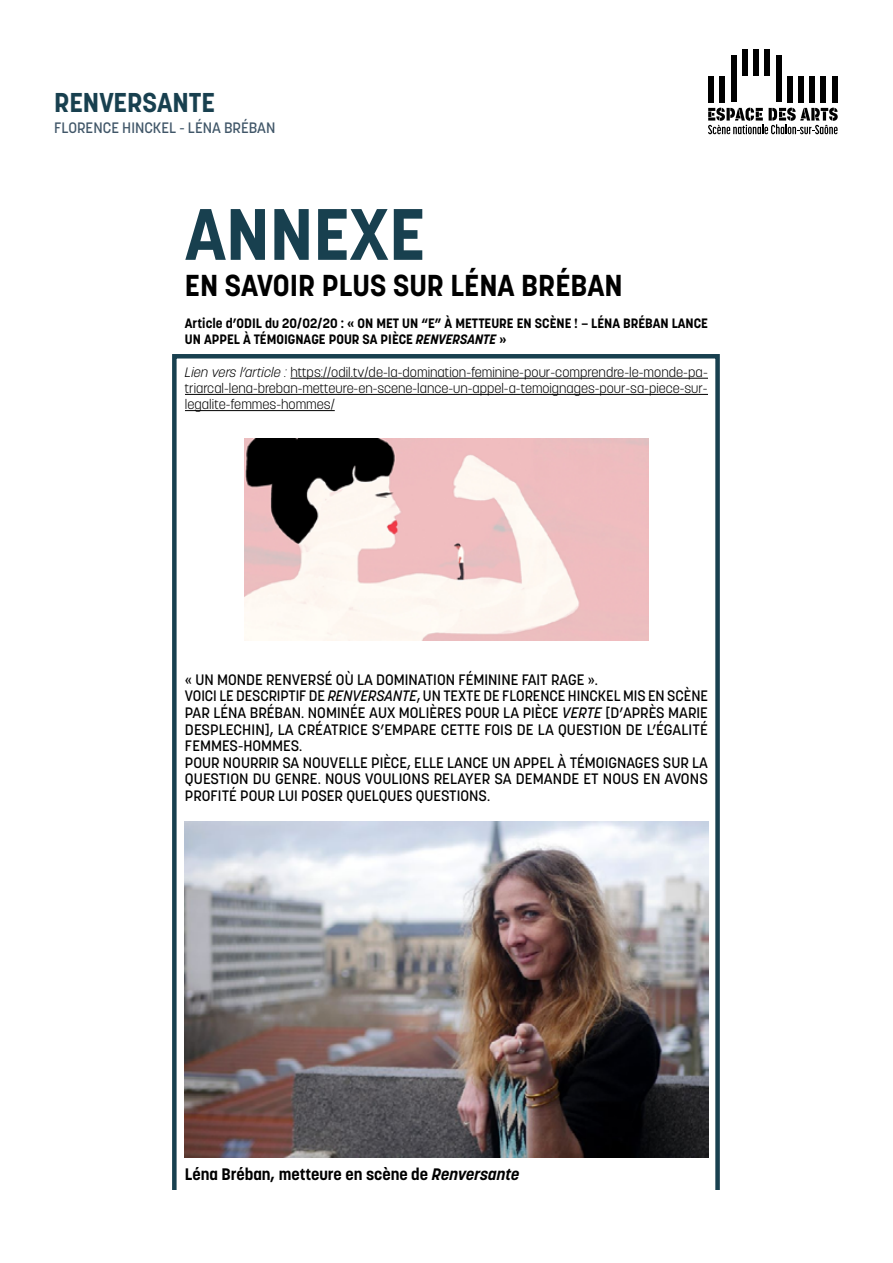
<style>
.page{position:relative;width:893px;height:1263px;background:#fff}
.page>*{position:absolute;margin:0;border:0;box-sizing:border-box;transform-origin:0 0}
.t1{font:700 72px "Korolev";color:#18404f}
.t2{font:700 30px "Korolev";color:#000}
.t3{font:700 27px "Korolev";color:#18404f}
.t4{font:700 16.5px "Korolev";color:#000}
.t5{font:500 15px/16.5px "Korolev";color:#000}
.t6{font:500 15px "Korolev";color:#405668}
.t7{font:300 13.5px/16.2px "Korolev";color:#000;text-align:justify}
.t8{font:700 13.5px/16.2px "Korolev";color:#000}
.s1{font-style:italic}
</style>
<div class="page">
<div style="left:708px;top:76px;width:6px;height:26px;background:#000"></div>
<div style="left:719px;top:76px;width:6px;height:26px;background:#000"></div>
<div style="left:832px;top:76px;width:5px;height:26px;background:#000"></div>
<div style="left:731px;top:55px;width:5px;height:47px;background:#000"></div>
<div style="left:742px;top:50px;width:6px;height:26px;background:#000"></div>
<div style="left:753px;top:50px;width:6px;height:26px;background:#000"></div>
<div style="left:764px;top:50px;width:6px;height:26px;background:#000"></div>
<div style="left:776px;top:55px;width:5px;height:47px;background:#000"></div>
<div style="left:787px;top:76px;width:5px;height:26px;background:#000"></div>
<div style="left:798px;top:76px;width:6px;height:26px;background:#000"></div>
<div style="left:809px;top:76px;width:6px;height:26px;background:#000"></div>
<div style="left:821px;top:76px;width:5px;height:26px;background:#000"></div>
<svg style="left:708px;top:108px;width:130px;height:26px"></svg>
<hr style="left:290px;top:378px;width:418px;height:1px;background:#000">
<hr style="left:185px;top:394px;width:523px;height:1px;background:#000">
<hr style="left:185px;top:410px;width:150px;height:1px;background:#000">
<img style="left:244px;top:438px;width:405px;height:202px">
<img style="left:185px;top:822px;width:523px;height:335px">
<div style="left:172px;top:354px;width:548px;height:854px;border:4px solid #18404f"></div>
<div style="left:162px;top:1190px;width:568px;height:46px;background:#fff"></div>
<h3 class="t3" style="left:54px;top:86px;width:162px">RENVERSANTE</h3>
<p class="t6" style="left:54px;top:118px;width:223px">FLORENCE HINCKEL - LÉNA BRÉBAN</p>
<h1 class="t1" style="left:185px;top:189px;width:242px">ANNEXE</h1>
<h2 class="t2" style="left:185px;top:266px;width:439px">EN SAVOIR PLUS SUR LÉNA BRÉBAN</h2>
<p class="t8" style="left:185px;top:315px;width:525px">Article d’ODIL du 20/02/20 : « ON MET UN “E” À METTEURE EN SCÈNE ! – LÉNA BRÉBAN LANCE<br>UN APPEL À TÉMOIGNAGE POUR SA PIÈCE <span class="s1">RENVERSANTE</span> »</p>
<p class="t7" style="left:185px;top:364px;width:524px"><span class="s1">Lien vers l’article :</span> https://odil.tv/de-la-domination-feminine-pour-comprendre-le-monde-pa&shy;triarcal-lena-breban-metteure-en-scene-lance-un-appel-a-temoignages-pour-sa-piece-sur&shy;legalite-femmes-hommes/</p>
<p class="t5" style="left:185px;top:671px;width:525px">« UN MONDE RENVERSÉ OÙ LA DOMINATION FÉMININE FAIT RAGE ».<br>VOICI LE DESCRIPTIF DE <span class="s1">RENVERSANTE</span>, UN TEXTE DE FLORENCE HINCKEL MIS EN SCÈNE PAR LÉNA BRÉBAN. NOMINÉE AUX MOLIÈRES POUR LA PIÈCE <span class="s1">VERTE</span> [D’APRÈS MARIE DESPLECHIN], LA CRÉATRICE S’EMPARE CETTE FOIS DE LA QUESTION DE L’ÉGALITÉ FEMMES-HOMMES.<br>POUR NOURRIR SA NOUVELLE PIÈCE, ELLE LANCE UN APPEL À TÉMOIGNAGES SUR LA QUESTION DU GENRE. NOUS VOULIONS RELAYER SA DEMANDE ET NOUS EN AVONS PROFITÉ POUR LUI POSER QUELQUES QUESTIONS.</p>
<p class="t4" style="left:185px;top:1163px;width:336px">Léna Bréban, metteure en scène de <span class="s1">Renversante</span></p>
</div>
